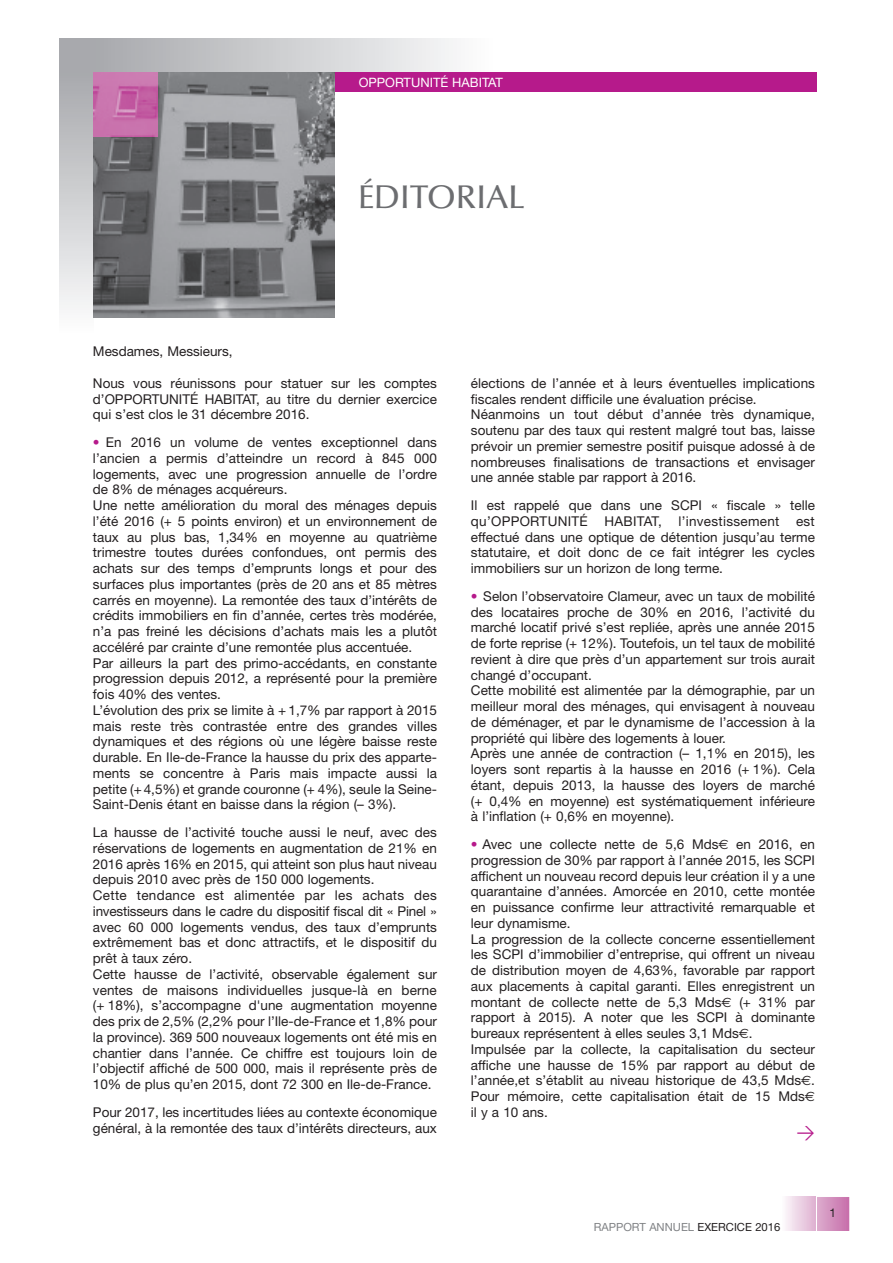
<style>
.page{position:relative;width:893px;height:1263px;background:#fff}
.page>*{position:absolute;margin:0;border:0;box-sizing:border-box;transform-origin:0 0}
.t1{font:500 33px "Optima";letter-spacing:-.01em;color:#6c6d70}
.t2{font:18px "DIN";color:#b61a8b}
.t3{font:13.5px/15.8px "Helvetica Neue";color:#231f20}
.t4{font:12.9px "Helvetica Neue";color:#fff}
.t5{font:12px "Helvetica Neue";color:#231f20}
.t6{font:11.25px "Helvetica Neue";color:#808285}
.s1{color:#b61a8b}
.s2{font-family:"Euro Sans"}
.s3{color:#231f20}
</style>
<div class="page">
<div style="left:60px;top:38px;width:34px;height:34px;background:#a8a9ad"></div>
<div style="left:60px;top:189px;width:34px;height:146px;background:#cdced0"></div>
<div style="left:60px;top:202px;width:34px;height:133px;background:#d1d2d4"></div>
<div style="left:60px;top:215px;width:34px;height:120px;background:#d5d6d8"></div>
<div style="left:60px;top:228px;width:34px;height:107px;background:#d9dadc"></div>
<div style="left:60px;top:241px;width:34px;height:94px;background:#dddee0"></div>
<div style="left:60px;top:251px;width:34px;height:84px;background:#e1e2e4"></div>
<div style="left:60px;top:264px;width:34px;height:71px;background:#e5e6e8"></div>
<div style="left:60px;top:274px;width:34px;height:61px;background:#e9eaeb"></div>
<div style="left:60px;top:285px;width:34px;height:50px;background:#ededee"></div>
<div style="left:60px;top:295px;width:34px;height:40px;background:#f0f1f2"></div>
<div style="left:60px;top:305px;width:34px;height:30px;background:#f4f5f5"></div>
<div style="left:60px;top:316px;width:34px;height:19px;background:#f8f8f9"></div>
<div style="left:60px;top:326px;width:34px;height:9px;background:#fcfcfc"></div>
<div style="left:296px;top:38px;width:199px;height:34px;background:#d2d3d5"></div>
<div style="left:316px;top:38px;width:179px;height:34px;background:#d6d7d9"></div>
<div style="left:336px;top:38px;width:159px;height:34px;background:#dadbdd"></div>
<div style="left:355px;top:38px;width:140px;height:34px;background:#dedfe1"></div>
<div style="left:375px;top:38px;width:120px;height:34px;background:#e2e3e5"></div>
<div style="left:391px;top:38px;width:104px;height:34px;background:#e6e7e9"></div>
<div style="left:406px;top:38px;width:89px;height:34px;background:#eaebec"></div>
<div style="left:422px;top:38px;width:73px;height:34px;background:#eeeeef"></div>
<div style="left:438px;top:38px;width:57px;height:34px;background:#f1f2f3"></div>
<div style="left:453px;top:38px;width:42px;height:34px;background:#f5f5f6"></div>
<div style="left:469px;top:38px;width:26px;height:34px;background:#f9f9f9"></div>
<div style="left:485px;top:38px;width:10px;height:34px;background:#fdfdfd"></div>
<div style="left:335px;top:72px;width:481px;height:19px;background:#b61a8b"></div>
<img style="left:94px;top:72px;width:241px;height:246px">
<img style="left:94px;top:72px;width:63px;height:64px">
<div style="left:782px;top:1197px;width:58px;height:34px;background:#cd80b4"></div>
<div style="left:782px;top:1197px;width:56px;height:34px;background:#ce84b6"></div>
<div style="left:782px;top:1197px;width:53px;height:34px;background:#d088b9"></div>
<div style="left:782px;top:1197px;width:51px;height:34px;background:#d18dbc"></div>
<div style="left:782px;top:1197px;width:49px;height:34px;background:#d391be"></div>
<div style="left:782px;top:1197px;width:47px;height:34px;background:#d495c1"></div>
<div style="left:782px;top:1197px;width:45px;height:34px;background:#d599c3"></div>
<div style="left:782px;top:1197px;width:43px;height:34px;background:#d79dc5"></div>
<div style="left:782px;top:1197px;width:41px;height:34px;background:#d8a1c7"></div>
<div style="left:782px;top:1197px;width:39px;height:34px;background:#dba5ca"></div>
<div style="left:782px;top:1197px;width:37px;height:34px;background:#dca9cc"></div>
<div style="left:782px;top:1197px;width:34px;height:34px;background:#deafd0"></div>
<div style="left:782px;top:1197px;width:32px;height:34px;background:#e0b4d3"></div>
<div style="left:782px;top:1197px;width:30px;height:34px;background:#e2b8d5"></div>
<div style="left:782px;top:1197px;width:28px;height:34px;background:#e3bdd8"></div>
<div style="left:782px;top:1197px;width:26px;height:34px;background:#e6c2db"></div>
<div style="left:782px;top:1197px;width:24px;height:34px;background:#e7c6dd"></div>
<div style="left:782px;top:1197px;width:22px;height:34px;background:#e8cae0"></div>
<div style="left:782px;top:1197px;width:20px;height:34px;background:#ebcee2"></div>
<div style="left:782px;top:1197px;width:18px;height:34px;background:#ebd3e5"></div>
<div style="left:782px;top:1197px;width:16px;height:34px;background:#eed7e7"></div>
<div style="left:782px;top:1197px;width:14px;height:34px;background:#efdbea"></div>
<div style="left:782px;top:1197px;width:12px;height:34px;background:#f1dfec"></div>
<div style="left:782px;top:1197px;width:10px;height:34px;background:#f4e4ef"></div>
<div style="left:782px;top:1197px;width:9px;height:34px;background:#f6e8f1"></div>
<div style="left:782px;top:1197px;width:7px;height:34px;background:#f7edf4"></div>
<div style="left:782px;top:1197px;width:5px;height:34px;background:#f9f1f7"></div>
<hr style="left:782px;top:1197px;width:3px;height:34px;background:#fbf6fa">
<hr style="left:782px;top:1197px;width:1px;height:34px;background:#fdfcfd">
<div style="left:816px;top:1196px;width:34px;height:36px;border:1px solid #fff"></div>
<p class="t4" style="left:359px;top:78px;width:146px">OPPORTUNITÉ HABITAT</p>
<h1 class="t1" style="left:358px;top:184px;width:168px">ÉDITORIAL</h1>
<p class="t3" style="left:93px;top:344px;width:141px">Mesdames, Messieurs,</p>
<p class="t3" style="left:93px;top:376px;width:346px;text-align:justify">Nous vous réunissons pour statuer sur les comptes d’OPPORTUNITÉ HABITAT, au titre du dernier exercice qui s’est clos le 31 décembre 2016.</p>
<p class="t3" style="left:93px;top:436px;width:346px"><span class="s1">•</span> En 2016 un volume de ventes exceptionnel dans l’ancien a permis d’atteindre un record à 845 000 logements, avec une progression annuelle de l’ordre de 8% de ménages acquéreurs.<br>Une nette amélioration du moral des ménages depuis l’été 2016 (+ 5 points environ) et un environnement de taux au plus bas, 1,34% en moyenne au quatrième trimestre toutes durées confondues, ont permis des achats sur des temps d’emprunts longs et pour des surfaces plus importantes (près de 20 ans et 85 mètres carrés en moyenne). La remontée des taux d’intérêts de crédits immobiliers en fin d’année, certes très modérée, n’a pas freiné les décisions d’achats mais les a plutôt accéléré par crainte d’une remontée plus accentuée.<br>Par ailleurs la part des primo-accédants, en constante progression depuis 2012, a représenté pour la première fois 40% des ventes.<br>L’évolution des prix se limite à + 1,7% par rapport à 2015 mais reste très contrastée entre des grandes villes dynamiques et des régions où une légère baisse reste durable. En Ile-de-France la hausse du prix des apparte&shy;ments se concentre à Paris mais impacte aussi la petite (+4,5%) et grande couronne (+ 4%), seule la Seine-Saint-Denis étant en baisse dans la région (– 3%).</p>
<p class="t3" style="left:93px;top:826px;width:346px">La hausse de l’activité touche aussi le neuf, avec des réservations de logements en augmentation de 21% en 2016 après 16% en 2015, qui atteint son plus haut niveau depuis 2010 avec près de 150 000 logements.<br>Cette tendance est alimentée par les achats des investisseurs dans le cadre du dispositif fiscal dit « Pinel » avec 60 000 logements vendus, des taux d’emprunts extrêmement bas et donc attractifs, et le dispositif du prêt à taux zéro.<br>Cette hausse de l’activité, observable également sur ventes de maisons individuelles jusque-là en berne (+ 18%), s’accompagne d'une augmentation moyenne des prix de 2,5% (2,2% pour l’Ile-de-France et 1,8% pour la province). 369 500 nouveaux logements ont été mis en chantier dans l’année. Ce chiffre est toujours loin de l’objectif affiché de 500 000, mais il représente près de 10% de plus qu’en 2015, dont 72 300 en Ile-de-France.</p>
<p class="t3" style="left:93px;top:1105px;width:346px">Pour 2017, les incertitudes liées au contexte économique général, à la remontée des taux d’intérêts directeurs, aux</p>
<p class="t3" style="left:471px;top:376px;width:346px">élections de l’année et à leurs éventuelles implications fiscales rendent difficile une évaluation précise.<br>Néanmoins un tout début d’année très dynamique, soutenu par des taux qui restent malgré tout bas, laisse prévoir un premier semestre positif puisque adossé à de nombreuses finalisations de transactions et envisager une année stable par rapport à 2016.</p>
<p class="t3" style="left:471px;top:499px;width:346px;text-align:justify">Il est rappelé que dans une SCPI « fiscale » telle qu’OPPORTUNITÉ HABITAT, l’investissement est effectué dans une optique de détention jusqu’au terme statutaire, et doit donc de ce fait intégrer les cycles immobiliers sur un horizon de long terme.</p>
<p class="t3" style="left:471px;top:589px;width:346px"><span class="s1">•</span> Selon l’observatoire Clameur, avec un taux de mobilité des locataires proche de 30% en 2016, l’activité du marché locatif privé s’est repliée, après une année 2015 de forte reprise (+ 12%). Toutefois, un tel taux de mobilité revient à dire que près d’un appartement sur trois aurait changé d’occupant.<br>Cette mobilité est alimentée par la démographie, par un meilleur moral des ménages, qui envisagent à nouveau de déménager, et par le dynamisme de l’accession à la propriété qui libère des logements à louer.<br>Après une année de contraction (– 1,1% en 2015), les loyers sont repartis à la hausse en 2016 (+ 1%). Cela étant, depuis 2013, la hausse des loyers de marché (+ 0,4% en moyenne) est systématiquement inférieure à l’inflation (+ 0,6% en moyenne).</p>
<p class="t3" style="left:471px;top:838px;width:346px"><span class="s1">•</span> Avec une collecte nette de 5,6 Mds<span class="s2">€</span> en 2016, en progression de 30% par rapport à l’année 2015, les SCPI affichent un nouveau record depuis leur création il y a une quarantaine d’années. Amorcée en 2010, cette montée en puissance confirme leur attractivité remarquable et leur dynamisme.<br>La progression de la collecte concerne essentiellement les SCPI d’immobilier d’entreprise, qui offrent un niveau de distribution moyen de 4,63%, favorable par rapport aux placements à capital garanti. Elles enregistrent un montant de collecte nette de 5,3 Mds<span class="s2">€</span> (+ 31% par rapport à 2015). A noter que les SCPI à dominante bureaux représentent à elles seules 3,1 Mds<span class="s2">€</span>.<br>Impulsée par la collecte, la capitalisation du secteur affiche une hausse de 15% par rapport au début de l’année,et s’établit au niveau historique de 43,5 Mds<span class="s2">€</span>.<br>Pour mémoire, cette capitalisation était de 15 Mds<span class="s2">€ </span>il y a 10 ans.</p>
<h2 class="t2" style="left:796px;top:1121px;width:20px">&gt;</h2>
<p class="t6" style="left:594px;top:1223px;width:188px">RAPPORT ANNUEL <span class="s3">EXERCICE 2016</span></p>
<p class="t5" style="left:829px;top:1209px;width:8px">1</p>
</div>
